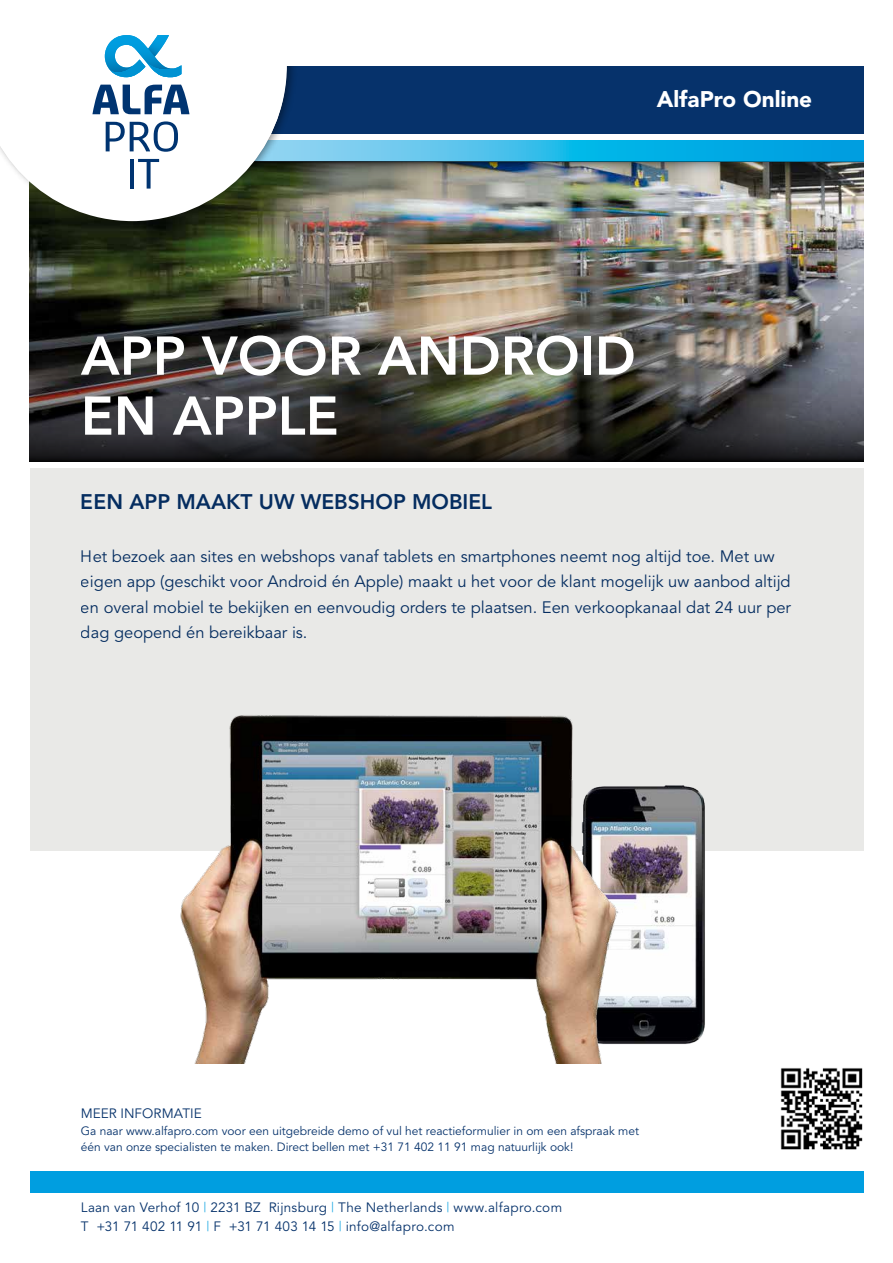
<style>
.page{position:relative;width:893px;height:1263px;background:#fff}
.page>*{position:absolute;margin:0;border:0;box-sizing:border-box;transform-origin:0 0}
.t1{font:800 54px/60px "Avenir";color:#fff}
.t2{font:900 22.5px "Avenir";color:#fff}
.t3{font:800 21px "Avenir";color:#06326b}
.t4{font:16.5px/25.5px "Avenir";color:#06326b}
.t5{font:13.5px/18.8px "Avenir";letter-spacing:.02em;color:#06326b}
.t6{font:12px/16.5px "Avenir";color:#06326b}
.s1{font-weight:300;color:#009ee0}
</style>
<div class="page">
<img style="left:780px;top:1068px;width:83px;height:82px">
<img style="left:30px;top:195px;width:833px;height:138px">
<div style="left:30px;top:468px;width:833px;height:382px;background:#e9e9e7"></div>
<img style="left:30px;top:333px;width:833px;height:128px">
<img style="left:647px;top:783px;width:217px;height:261px">
<img style="left:149px;top:715px;width:498px;height:348px">
<div style="left:137px;top:66px;width:726px;height:68px;background:#06326b"></div>
<svg style="left:298px;top:140px;width:565px;height:22px;background:#2cb3e2"></svg>
<div style="left:30px;top:1171px;width:833px;height:21px;background:#009ee0"></div>
<img style="left:298px;top:162px;width:565px;height:33px">
<div style="left:0;top:0;width:298px;height:228px;background:#000;opacity:.44"></div>
<svg style="left:0;top:0;width:286px;height:221px"></svg>
<svg style="left:92px;top:85px;width:97px;height:29px"></svg>
<svg style="left:106px;top:121px;width:72px;height:31px"></svg>
<hr style="left:130px;top:159px;width:4px;height:30px;background:#003471">
<svg style="left:138px;top:159px;width:21px;height:30px"></svg>
<svg style="left:105px;top:35px;width:76px;height:42px"></svg>
<div style="left:234px;top:0;width:659px;height:66px;background:#fff"></div>
<h2 class="t2" style="left:657px;top:86px;width:157px">AlfaPro Online</h2>
<h1 class="t1" style="left:81px;top:326px;width:556px">APP VOOR ANDROID<br>EN APPLE</h1>
<p class="t3" style="left:81px;top:489px;width:413px">EEN APP MAAKT UW WEBSHOP MOBIEL</p>
<p class="t4" style="left:81px;top:544px;width:712px">Het bezoek aan sites en webshops vanaf tablets en smartphones neemt nog altijd toe. Met uw eigen app (geschikt voor Android én Apple) maakt u het voor de klant mogelijk uw aanbod altijd en overal mobiel te bekijken en eenvoudig orders te plaatsen. Een verkoopkanaal dat 24 uur per dag geopend én bereikbaar is.</p>
<p class="t5" style="left:81px;top:1104px;width:123px">MEER INFORMATIE</p>
<p class="t6" style="left:81px;top:1122px;width:560px">Ga naar www.alfapro.com voor een uitgebreide demo of vul het reactieformulier in om een afspraak met één van onze specialisten te maken. Direct bellen met +31 71 402 11 91 mag natuurlijk ook!</p>
<p class="t5" style="left:81px;top:1199px;width:483px">Laan van Verhof 10 <span class="s1">|</span> 2231 BZ Rijnsburg <span class="s1">|</span> The Netherlands <span class="s1">|</span> www.alfapro.com<br>T +31 71 402 11 91 <span class="s1">|</span> F +31 71 403 14 15 <span class="s1">|</span> info@alfapro.com</p>
</div>
